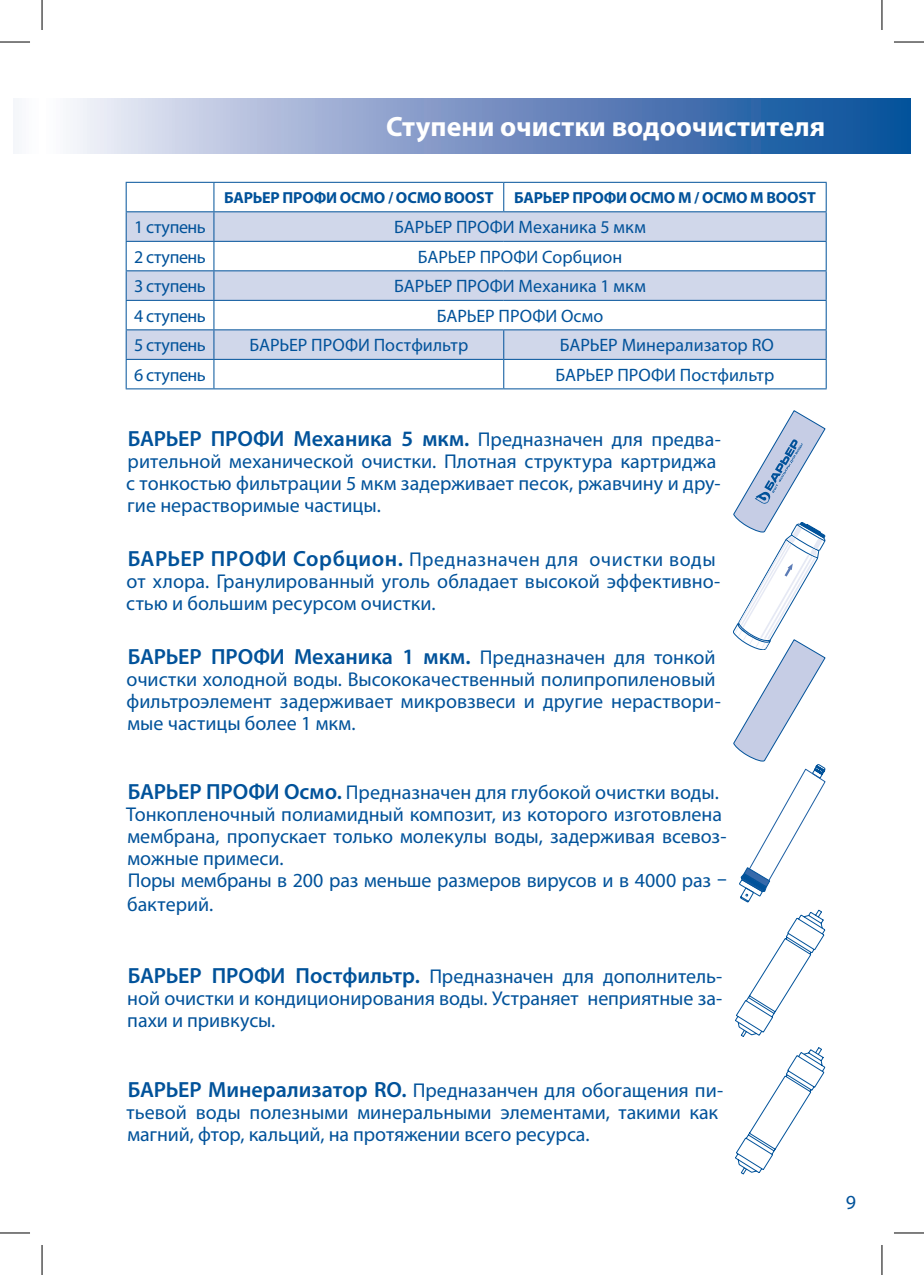
<style>
.page{position:relative;width:924px;height:1275px;background:#fff}
.page>*{position:absolute;margin:0;border:0;box-sizing:border-box;transform-origin:0 0}
.t1{font:700 28px "Myriad Pro";color:#fff}
.t2{font:600 22px "Myriad Pro";letter-spacing:-.005em;color:#01529a}
.t3{font:20px/22px "Myriad Pro";color:#01529a}
.t4{font:18px "Myriad Pro";color:#01529a}
.t5{font:18px "Myriad Pro";letter-spacing:-.025em;color:#01529a}
.t6{font:700 16px "Myriad Pro";letter-spacing:-.01em;color:#01529a}
.s1{font-weight:400;font-size:20px}
.s2{font-weight:600;font-size:22px}
.s3{font-family:"DIN Pro"}
</style>
<div class="page">
<svg style="left:70px;top:99px;width:839px;height:54px;background:#7796c4"></svg>
<div style="left:14px;top:99px;width:28px;height:54px;background:#fafafd"></div>
<svg style="left:127px;top:212px;width:698px;height:147px;fill:#d0d7ea"></svg>
<hr style="left:126px;top:182px;width:88px;height:1px;background:#01529a">
<hr style="left:214px;top:182px;width:289px;height:1px;background:#01529a">
<hr style="left:503px;top:182px;width:323px;height:1px;background:#01529a">
<svg style="left:503px;top:183px;width:1px;height:28px"></svg>
<hr style="left:126px;top:211px;width:88px;height:1px;background:#01529a">
<hr style="left:214px;top:211px;width:289px;height:1px;background:#01529a">
<hr style="left:503px;top:211px;width:323px;height:1px;background:#01529a">
<hr style="left:126px;top:241px;width:88px;height:1px;background:#01529a">
<hr style="left:214px;top:241px;width:289px;height:1px;background:#01529a">
<hr style="left:503px;top:241px;width:323px;height:1px;background:#01529a">
<hr style="left:126px;top:270px;width:88px;height:1px;background:#01529a">
<hr style="left:214px;top:270px;width:289px;height:1px;background:#01529a">
<hr style="left:503px;top:270px;width:323px;height:1px;background:#01529a">
<hr style="left:126px;top:300px;width:88px;height:1px;background:#01529a">
<hr style="left:214px;top:300px;width:289px;height:1px;background:#01529a">
<hr style="left:503px;top:300px;width:323px;height:1px;background:#01529a">
<hr style="left:126px;top:329px;width:88px;height:1px;background:#01529a">
<svg style="left:126px;top:183px;width:1px;height:205px"></svg>
<hr style="left:214px;top:329px;width:289px;height:1px;background:#01529a">
<svg style="left:213px;top:183px;width:1px;height:205px"></svg>
<hr style="left:126px;top:359px;width:88px;height:1px;background:#01529a">
<hr style="left:214px;top:359px;width:289px;height:1px;background:#01529a">
<hr style="left:503px;top:329px;width:323px;height:1px;background:#01529a">
<svg style="left:503px;top:330px;width:1px;height:58px"></svg>
<svg style="left:825px;top:183px;width:1px;height:205px"></svg>
<hr style="left:503px;top:359px;width:323px;height:1px;background:#01529a">
<hr style="left:126px;top:388px;width:88px;height:1px;background:#01529a">
<hr style="left:214px;top:388px;width:289px;height:1px;background:#01529a">
<hr style="left:503px;top:388px;width:323px;height:1px;background:#01529a">
<svg style="left:733px;top:410px;width:91px;height:492px"></svg>
<svg style="left:735px;top:909px;width:89px;height:128px"></svg>
<svg style="left:735px;top:1047px;width:89px;height:127px"></svg>
<hr style="left:0;top:42px;width:30px;height:1px;background:#000">
<hr style="left:893px;top:42px;width:30px;height:1px;background:#000">
<hr style="left:0;top:1232px;width:30px;height:1px;background:#000">
<hr style="left:893px;top:1232px;width:30px;height:1px;background:#000">
<hr style="left:42px;top:0;width:1px;height:30px;background:#000">
<hr style="left:42px;top:1245px;width:1px;height:30px;background:#000">
<hr style="left:881px;top:0;width:1px;height:30px;background:#000">
<hr style="left:881px;top:1245px;width:1px;height:30px;background:#000">
<h1 class="t1" style="left:386px;top:108px;width:440px">Ступени очистки водоочистителя</h1>
<p class="t6" style="left:224px;top:187px;width:271px">БАРЬЕР ПРОФИ ОСМО / ОСМО BOOST</p>
<p class="t6" style="left:514px;top:187px;width:303px">БАРЬЕР ПРОФИ ОСМО M / ОСМО M BOOST</p>
<p class="t5" style="left:134px;top:216px;width:73px">1 ступень</p>
<p class="t4" style="left:394px;top:216px;width:253px">БАРЬЕР ПРОФИ Механика 5 мкм</p>
<p class="t5" style="left:134px;top:246px;width:73px">2 ступень</p>
<p class="t4" style="left:417px;top:246px;width:206px">БАРЬЕР ПРОФИ Сорбцион</p>
<p class="t5" style="left:134px;top:275px;width:73px">3 ступень</p>
<p class="t4" style="left:394px;top:275px;width:253px">БАРЬЕР ПРОФИ Механика 1 мкм</p>
<p class="t5" style="left:134px;top:305px;width:73px">4 ступень</p>
<p class="t4" style="left:436px;top:305px;width:168px">БАРЬЕР ПРОФИ Осмо</p>
<p class="t5" style="left:134px;top:334px;width:73px">5 ступень</p>
<p class="t4" style="left:249px;top:334px;width:220px">БАРЬЕР ПРОФИ Постфильтр</p>
<p class="t4" style="left:559px;top:334px;width:215px">БАРЬЕР Минерализатор RO</p>
<p class="t5" style="left:134px;top:364px;width:73px">6 ступень</p>
<p class="t4" style="left:555px;top:364px;width:220px">БАРЬЕР ПРОФИ Постфильтр</p>
<p class="t2" style="left:128px;top:424px;width:594px">БАРЬЕР ПРОФИ Механика 5 мкм. <span class="s1">Предназначен для предва-</span></p>
<p class="t3" style="left:126px;top:449px;width:595px">рительной механической очистки. Плотная структура картриджа с тонкостью фильтрации 5 мкм задерживает песок, ржавчину и дру&shy;гие нерастворимые частицы.</p>
<p class="t3" style="left:126px;top:547px;width:595px"><span class="s2">БАРЬЕР ПРОФИ Сорбцион.</span> Предназначен для очистки воды от хлора. Гранулированный уголь обладает высокой эффективно&shy;стью и большим ресурсом очистки.</p>
<p class="t2" style="left:128px;top:642px;width:589px">БАРЬЕР ПРОФИ Механика 1 мкм. <span class="s1">Предназначен для тонкой</span></p>
<p class="t3" style="left:126px;top:667px;width:595px">очистки холодной воды. Высококачественный полипропиленовый фильтроэлемент задерживает микровзвеси и другие нераствори&shy;мые частицы более 1 мкм.</p>
<p class="t3" style="left:126px;top:780px;width:602px"><span class="s2">БАРЬЕР ПРОФИ Осмо.</span> Предназначен для глубокой очистки воды.<br>Тонкопленочный полиамидный композит, из которого изготовлена мембрана, пропускает только молекулы воды, задерживая всевоз&shy;можные примеси.<br>Поры мембраны в 200 раз меньше размеров вирусов и в 4000 раз <span class="s3">–</span></p>
<p class="t3" style="left:127px;top:892px;width:88px">бактерий.</p>
<p class="t3" style="left:127px;top:964px;width:596px;text-align:justify"><span class="s2">БАРЬЕР ПРОФИ Постфильтр.</span> Предназначен для дополнитель&shy;ной очистки и кондиционирования воды. Устраняет неприятные за&shy;пахи и привкусы.</p>
<p class="t3" style="left:126px;top:1078px;width:598px"><span class="s2">БАРЬЕР Минерализатор RO.</span> Предназанчен для обогащения пи&shy;тьевой воды полезными минеральными элементами, такими как магний, фтор, кальций, на протяжении всего ресурса.</p>
<p class="t3" style="left:845px;top:1190px;width:12px">9</p>
</div>
